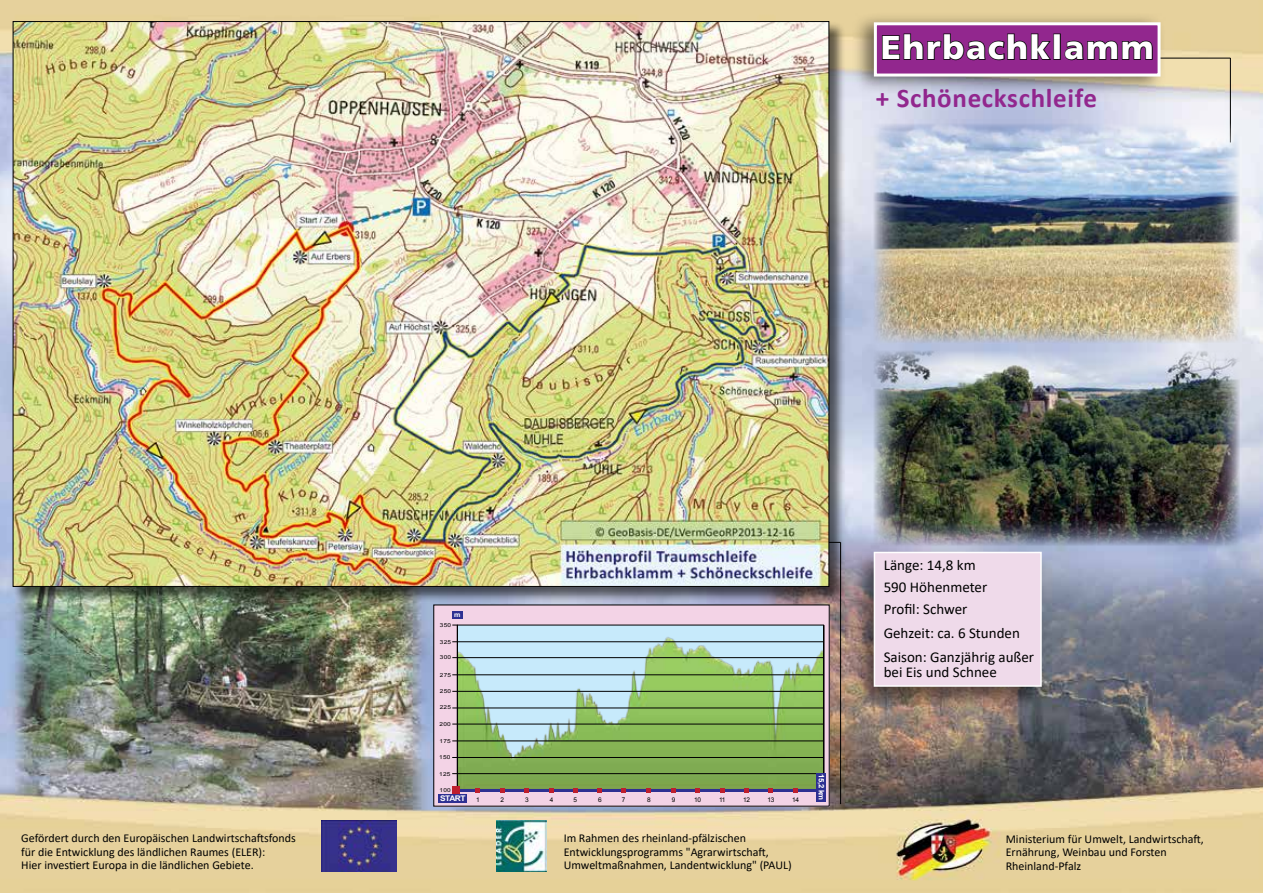
<style>
.page{position:relative;width:1263px;height:893px;background:#fff}
.page>*{position:absolute;margin:0;border:0;box-sizing:border-box;transform-origin:0 0}
.t1{font:900 33px "Frutiger LT Std";letter-spacing:.05em;color:#fff}
.t2{font:700 27px "Calibri";letter-spacing:.025em;color:#92278e}
.t3{font:15px/24px "Calibri";color:#000}
.t4{font:12px/13.5px "Calibri";color:#000}
.t5{font:700 7.8px "Arial";letter-spacing:-.05em;color:#fff;scale:1.08 1}
.t6{font:700 7.5px "Arial";color:#fff;scale:1.04 1}
.t7{font:700 6.6px "Arial";color:#fff;scale:1.08 1}
.t8{font:6.45px "Arial";letter-spacing:-.05em;color:#000}
.t9{font:5.4px "Arial";letter-spacing:.025em;color:#000;scale:1.19 1}
</style>
<div class="page">
<img style="left:0;top:0;width:1263px;height:893px">
<img style="left:321px;top:820px;width:76px;height:51px">
<img style="left:496px;top:821px;width:51px;height:50px">
<hr style="left:840px;top:542px;width:1px;height:262px;background:#000">
<hr style="left:1108px;top:58px;width:122px;height:1px;background:#000">
<hr style="left:1230px;top:58px;width:1px;height:84px;background:#000">
<img style="left:874px;top:350px;width:365px;height:196px">
<img style="left:874px;top:124px;width:366px;height:219px">
<div style="left:851px;top:12px;width:315px;height:83px;background:#000;opacity:.51"></div>
<div style="left:875px;top:24px;width:284px;height:51px;background:#92278e"></div>
<svg style="left:881px;top:33px;width:170px;height:28px"></svg>
<div style="left:1053px;top:34px;width:8px;height:26px;border:2px solid #000"></div>
<svg style="left:1064px;top:40px;width:89px;height:21px"></svg>
<div style="left:874px;top:22px;width:286px;height:55px;border:3px solid #fff"></div>
<div style="left:851px;top:548px;width:196px;height:163px;background:#000;opacity:.5"></div>
<div style="left:874px;top:552px;width:167px;height:134px;background:#efdaea"></div>
<div style="left:874px;top:552px;width:168px;height:135px;border:2px solid #fff"></div>
<div style="left:13px;top:21px;width:833px;height:583px;background:#000;opacity:.59"></div>
<img style="left:15px;top:23px;width:812px;height:562px">
<div style="left:434px;top:605px;width:395px;height:201px;background:#f3d3e6"></div>
<div style="left:458px;top:625px;width:366px;height:165px;background:#c7eafb"></div>
<img style="left:458px;top:637px;width:365px;height:152px">
<div style="left:452px;top:611px;width:10px;height:7px;background:#2e3092"></div>
<hr style="left:452px;top:625px;width:372px;height:1px;background:#000">
<hr style="left:452px;top:641px;width:372px;height:1px;background:#000">
<hr style="left:452px;top:657px;width:372px;height:1px;background:#000">
<hr style="left:452px;top:674px;width:372px;height:1px;background:#000">
<hr style="left:452px;top:691px;width:372px;height:1px;background:#000">
<hr style="left:452px;top:708px;width:372px;height:1px;background:#000">
<hr style="left:452px;top:724px;width:372px;height:1px;background:#000">
<hr style="left:452px;top:741px;width:372px;height:1px;background:#000">
<hr style="left:452px;top:757px;width:372px;height:1px;background:#000">
<hr style="left:452px;top:773px;width:372px;height:1px;background:#000">
<div style="left:457px;top:625px;width:1px;height:166px;border:1px solid #000"></div>
<div style="left:823px;top:625px;width:1px;height:166px;border:1px solid #000"></div>
<hr style="left:453px;top:789px;width:367px;height:2px;background:#2e3092">
<div style="left:439px;top:794px;width:28px;height:9px;background:#2e3092"></div>
<svg style="left:500px;top:788px;width:5px;height:5px"></svg>
<svg style="left:475px;top:788px;width:5px;height:5px"></svg>
<svg style="left:549px;top:788px;width:5px;height:5px"></svg>
<svg style="left:524px;top:788px;width:5px;height:5px"></svg>
<svg style="left:597px;top:788px;width:5px;height:5px"></svg>
<svg style="left:573px;top:788px;width:5px;height:5px"></svg>
<svg style="left:646px;top:788px;width:5px;height:5px"></svg>
<svg style="left:621px;top:788px;width:5px;height:5px"></svg>
<svg style="left:695px;top:788px;width:5px;height:5px"></svg>
<svg style="left:671px;top:788px;width:5px;height:5px"></svg>
<svg style="left:768px;top:788px;width:5px;height:5px"></svg>
<svg style="left:744px;top:788px;width:5px;height:5px"></svg>
<svg style="left:793px;top:788px;width:5px;height:5px"></svg>
<svg style="left:720px;top:788px;width:5px;height:5px"></svg>
<div style="left:452px;top:786px;width:7px;height:7px;background:#be1e2d"></div>
<div style="left:817px;top:773px;width:9px;height:29px;background:#2e3092"></div>
<h1 class="t1" style="left:881px;top:28px;width:275px">Ehrbachklamm</h1>
<h2 class="t2" style="left:876px;top:79px;width:223px">+ Schöneckschleife</h2>
<p class="t7" style="left:454px;top:610px;width:7px">m</p>
<p class="t9" style="left:440px;top:621px;width:11px">350</p>
<p class="t9" style="left:440px;top:638px;width:11px">325</p>
<p class="t9" style="left:440px;top:654px;width:11px">300</p>
<p class="t9" style="left:440px;top:671px;width:11px">275</p>
<p class="t9" style="left:440px;top:688px;width:11px">250</p>
<p class="t9" style="left:440px;top:704px;width:11px">225</p>
<p class="t9" style="left:440px;top:720px;width:11px">200</p>
<p class="t9" style="left:440px;top:737px;width:11px">175</p>
<p class="t9" style="left:439px;top:754px;width:11px">150</p>
<p class="t9" style="left:439px;top:770px;width:11px">125</p>
<p class="t9" style="left:440px;top:787px;width:11px">100</p>
<p class="t5" style="left:440px;top:793px;width:25px">START</p>
<p class="t8" style="left:476px;top:795px;width:5px">1</p>
<p class="t8" style="left:501px;top:795px;width:5px">2</p>
<p class="t8" style="left:525px;top:795px;width:5px">3</p>
<p class="t8" style="left:550px;top:795px;width:5px">4</p>
<p class="t8" style="left:573px;top:795px;width:5px">5</p>
<p class="t8" style="left:598px;top:795px;width:5px">6</p>
<p class="t8" style="left:622px;top:795px;width:5px">7</p>
<p class="t8" style="left:647px;top:795px;width:5px">8</p>
<p class="t8" style="left:672px;top:795px;width:5px">9</p>
<p class="t8" style="left:694px;top:795px;width:8px">10</p>
<p class="t8" style="left:719px;top:795px;width:8px">11</p>
<p class="t8" style="left:743px;top:795px;width:8px">12</p>
<p class="t8" style="left:767px;top:795px;width:8px">13</p>
<p class="t8" style="left:792px;top:795px;width:8px">14</p>
<p class="t6" style="left:826px;top:774px;width:27px;rotate:90deg">15,2 km</p>
<p class="t3" style="left:884px;top:555px;width:105px;line-height:21px">Länge: 14,8 km<br>590 Höhenmeter</p>
<p class="t3" style="left:884px;top:597px;width:152px">Profil: Schwer<br>Gehzeit: ca. 6 Stunden<br>Saison: Ganzjährig außer</p>
<p class="t3" style="left:884px;top:660px;width:115px">bei Eis und Schnee</p>
<p class="t4" style="left:21px;top:831px;width:276px">Gefördert durch den Europäischen Landwirtschaftsfonds für die Entwicklung des ländlichen Raumes (ELER):<br>Hier investiert Europa in die ländlichen Gebiete.</p>
<p class="t4" style="left:564px;top:831px;width:230px">Im Rahmen des rheinland-pfälzischen<br>Entwicklungsprogramms "Agrarwirtschaft,<br>Umweltmaßnahmen, Landentwicklung" (PAUL)</p>
<p class="t4" style="left:1006px;top:832px;width:200px">Ministerium für Umwelt, Landwirtschaft,<br>Ernährung, Weinbau und Forsten<br>Rheinland-Pfalz</p>
</div>
